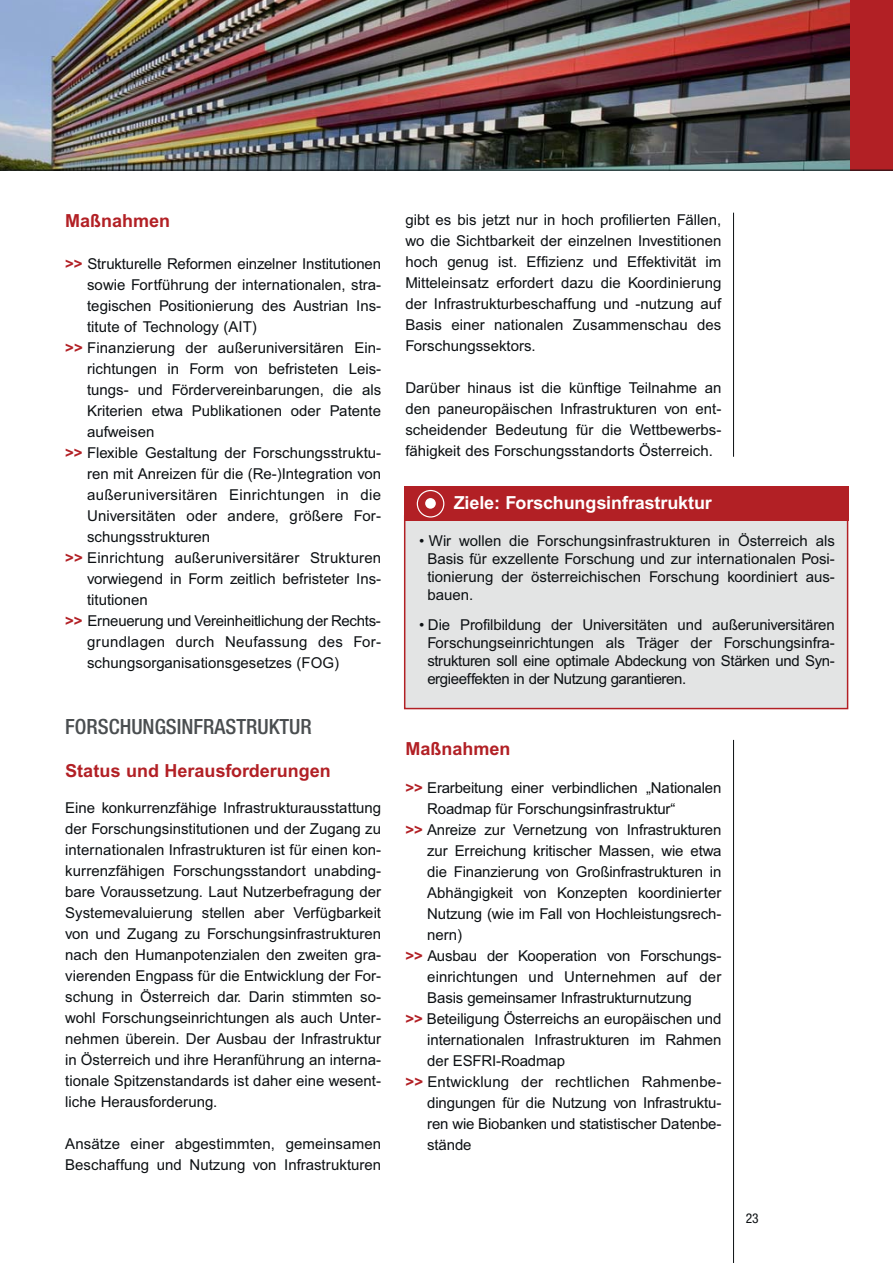
<style>
.page{position:relative;width:893px;height:1263px;background:#fff}
.page>*{position:absolute;margin:0;border:0;box-sizing:border-box;transform-origin:0 0}
.t1{font:500 condensed 21px "Helvetica Neue";color:#4a4e50}
.t2{font:700 18px "Arial";color:#b22025}
.t3{font:700 18px "Arial";letter-spacing:-.005em;color:#fff}
.t4{font:15px/21px "Arial";color:#0c1013;text-align:justify}
.t5{font:15px "Arial";letter-spacing:-.02em;color:#0c1013}
.t6{font:15px "Arial";letter-spacing:.02em;color:#0c1013}
.t7{font:condensed 13.5px "Helvetica Neue";color:#0c1013}
.s1{font-weight:700;color:#b22025}
</style>
<div class="page">
<img style="left:0;top:0;width:850px;height:170px">
<hr style="left:733px;top:213px;width:1px;height:244px;background:#0c1013">
<hr style="left:733px;top:740px;width:1px;height:523px;background:#0c1013">
<div style="left:850px;top:0;width:43px;height:170px;background:#b22025"></div>
<hr style="left:0;top:170px;width:893px;height:1px;background:#0c1013">
<div style="left:405px;top:517px;width:442px;height:191px;background:#e3e4e4"></div>
<div style="left:404px;top:515px;width:444px;height:194px;border:2px solid #b22025"></div>
<div style="left:404px;top:487px;width:444px;height:34px;background:#b22025"></div>
<svg style="left:417px;top:490px;width:27px;height:28px"></svg>
<div style="left:425px;top:498px;width:11px;height:11px;background:#fff;border-radius:50%"></div>
<p class="t2" style="left:65px;top:214px;width:107px">Maßnahmen</p>
<p class="t4" style="left:65px;top:255px;width:317px"><span class="s1">&gt;&gt;</span> Strukturelle Reformen einzelner Institutionen</p>
<p class="t4" style="left:87px;top:276px;width:295px">sowie Fortführung der internationalen, stra-</p>
<p class="t4" style="left:87px;top:297px;width:295px">tegischen Positionierung des Austrian Ins -</p>
<p class="t4" style="left:87px;top:318px;width:171px">titute of Technology (AIT)</p>
<p class="t4" style="left:65px;top:339px;width:317px"><span class="s1">&gt;&gt;</span> Finanzierung der außeruniversitären Ein -</p>
<p class="t4" style="left:87px;top:360px;width:296px">richtungen in Form von befristeten Leis -</p>
<p class="t4" style="left:87px;top:381px;width:296px">tungs- und Fördervereinbarungen, die als</p>
<p class="t4" style="left:87px;top:402px;width:296px">Kriterien etwa Publikationen oder Patente</p>
<p class="t4" style="left:87px;top:423px;width:69px">aufweisen</p>
<p class="t4" style="left:65px;top:444px;width:317px"><span class="s1">&gt;&gt;</span> Flexible Gestaltung der Forschungs struk tu-</p>
<p class="t4" style="left:87px;top:465px;width:296px">ren mit Anreizen für die (Re-)Integration von</p>
<p class="t6" style="left:87px;top:489px;width:295px">außeruniversitären Einrichtungen in die</p>
<p class="t4" style="left:87px;top:507px;width:296px">Universitäten oder andere, größere For -</p>
<p class="t4" style="left:87px;top:528px;width:125px">schungsstrukturen</p>
<p class="t4" style="left:65px;top:549px;width:317px"><span class="s1">&gt;&gt;</span> Einrichtung außeruniversitärer Strukturen</p>
<p class="t4" style="left:87px;top:570px;width:296px">vor wiegend in Form zeitlich befristeter Ins -</p>
<p class="t4" style="left:87px;top:591px;width:62px">titutionen</p>
<p class="t5" style="left:65px;top:615px;width:317px"><span class="s1">&gt;&gt;</span> Erneuerung und Vereinheitlichung der Rechts -</p>
<p class="t4" style="left:87px;top:633px;width:296px">grundlagen durch Neufassung des For -</p>
<p class="t4" style="left:87px;top:654px;width:253px">schungs organisationsgesetzes (FOG)</p>
<h1 class="t1" style="left:65px;top:719px;width:248px">FORSCHUNGSINFRASTRUKTUR</h1>
<p class="t2" style="left:65px;top:764px;width:267px">Status und Herausforderungen</p>
<p class="t4" style="left:65px;top:799px;width:317px">Eine konkurrenzfähige Infrastrukturausstattung der Forschungsinstitutionen und der Zugang zu internationalen Infrastrukturen ist für einen kon&shy;kurrenzfähigen Forschungsstandort unabding&shy;bare Voraussetzung. Laut Nutzerbefragung der Systemevaluierung stellen aber Verfügbarkeit von und Zugang zu Forschungsinfrastrukturen nach den Humanpotenzialen den zweiten gra&shy;vierenden Engpass für die Entwicklung der For - schung in Österreich dar. Darin stimmten so - wohl Forschungseinrichtungen als auch Unter - nehmen überein. Der Ausbau der Infrastruktur in Österreich und ihre Heranführung an interna&shy;tionale Spitzenstandards ist daher eine wesent&shy;liche Herausforderung.</p>
<p class="t4" style="left:65px;top:1134px;width:317px">Ansätze einer abgestimmten, gemeinsamen<br>Beschaffung und Nutzung von Infrastrukturen</p>
<p class="t4" style="left:405px;top:211px;width:317px">gibt es bis jetzt nur in hoch profilierten Fällen, wo die Sichtbarkeit der einzelnen Investitionen hoch genug ist. Effizienz und Effektivität im Mitteleinsatz erfordert dazu die Koordinierung der Infrastrukturbeschaffung und -nutzung auf Basis einer nationalen Zusammenschau des Forschungssektors.</p>
<p class="t4" style="left:405px;top:379px;width:317px">Darüber hinaus ist die künftige Teilnahme an den paneuropäischen Infrastrukturen von ent&shy;scheidender Bedeutung für die Wettbe werbs - fähigkeit des Forschungsstandorts Österreich.</p>
<p class="t3" style="left:454px;top:496px;width:260px">Ziele: Forschungsinfrastruktur</p>
<p class="t4" style="left:427px;top:533px;width:409px;line-height:18px;text-indent:-8px">• Wir wollen die Forschungsinfrastrukturen in Österreich als Basis für exzellente For schung und zur internationalen Posi - tionierung der österreichischen Forschung koordiniert aus&shy;bauen.</p>
<p class="t4" style="left:427px;top:617px;width:409px;line-height:18px;text-indent:-8px">• Die Profilbildung der Universitäten und außeruniversitären Forschungseinrichtungen als Träger der Forschungsin fra - strukturen soll eine optimale Abdeckung von Stärken und Syn - ergieeffekten in der Nutzung garantieren.</p>
<p class="t2" style="left:405px;top:742px;width:107px">Maßnahmen</p>
<p class="t4" style="left:405px;top:778px;width:317px"><span class="s1">&gt;&gt;</span> Erarbeitung einer verbindlichen „Nationalen</p>
<p class="t4" style="left:427px;top:799px;width:250px">Roadmap für Forschungsinfrastruktur“</p>
<p class="t4" style="left:405px;top:820px;width:317px"><span class="s1">&gt;&gt;</span> Anreize zur Vernetzung von Infrastrukturen</p>
<p class="t4" style="left:427px;top:841px;width:296px">zur Erreichung kritischer Massen, wie etwa</p>
<p class="t4" style="left:427px;top:862px;width:296px">die Finanzierung von Großinfrastrukturen in</p>
<p class="t4" style="left:427px;top:883px;width:296px">Abhängigkeit von Konzepten koordinierter</p>
<p class="t4" style="left:427px;top:904px;width:296px">Nutzung (wie im Fall von Hochleistungs rech -</p>
<p class="t4" style="left:427px;top:925px;width:36px">nern)</p>
<p class="t4" style="left:405px;top:946px;width:317px"><span class="s1">&gt;&gt;</span> Ausbau der Kooperation von Forschungs -</p>
<p class="t4" style="left:427px;top:967px;width:296px">einrichtungen und Unternehmen auf der</p>
<p class="t4" style="left:427px;top:988px;width:266px">Basis gemeinsamer Infrastrukturnutzung</p>
<p class="t4" style="left:405px;top:1009px;width:317px"><span class="s1">&gt;&gt;</span> Beteiligung Österreichs an europäischen und</p>
<p class="t4" style="left:427px;top:1030px;width:296px">internationalen Infrastrukturen im Rahmen</p>
<p class="t4" style="left:427px;top:1051px;width:139px">der ESFRI-Roadmap</p>
<p class="t4" style="left:405px;top:1072px;width:317px"><span class="s1">&gt;&gt;</span> Entwicklung der rechtlichen Rahmen be-</p>
<p class="t4" style="left:427px;top:1093px;width:296px">dingungen für die Nutzung von Infrastruk tu-</p>
<p class="t4" style="left:427px;top:1114px;width:296px">ren wie Biobanken und statistischer Datenbe -</p>
<p class="t4" style="left:427px;top:1135px;width:46px">stände</p>
<p class="t7" style="left:746px;top:1213px;width:14px">23</p>
</div>
